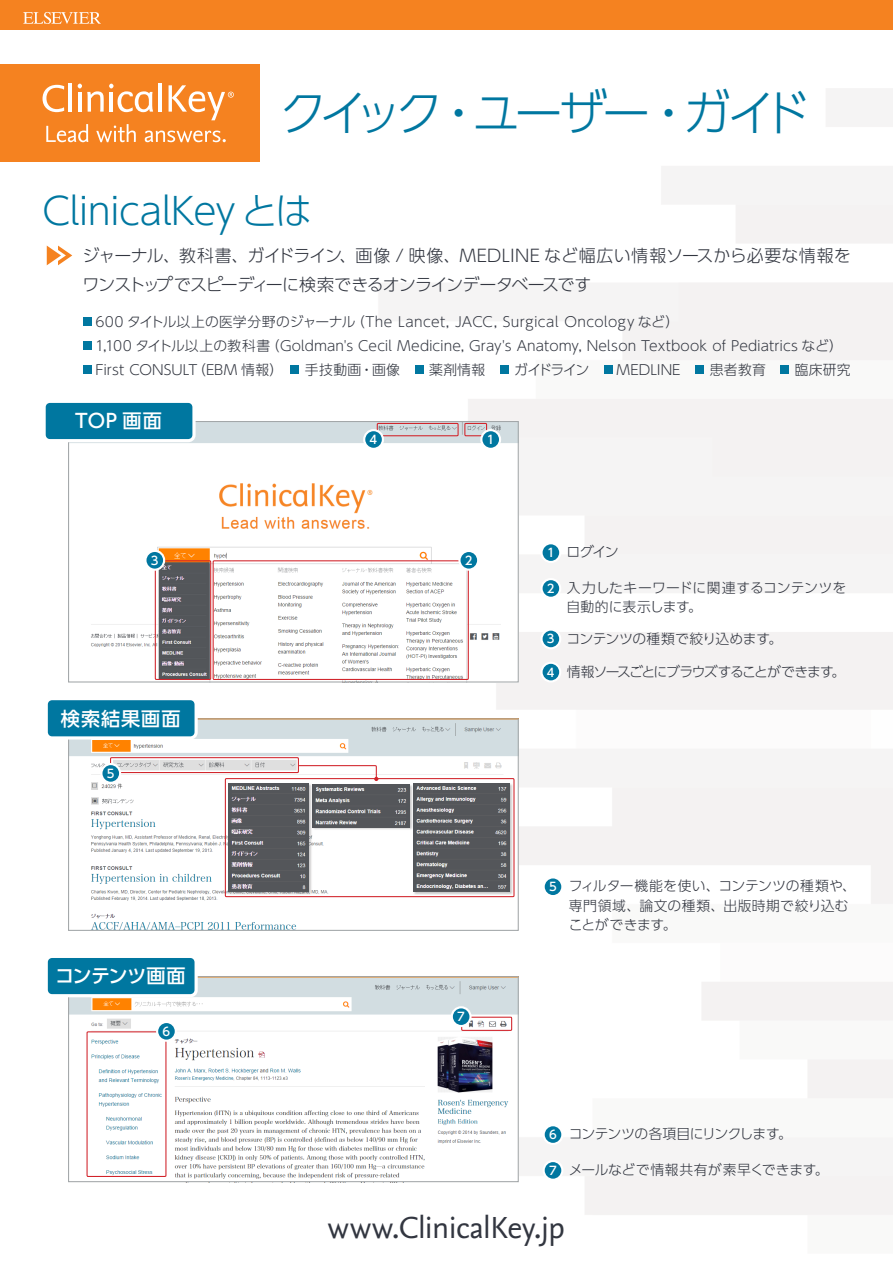
<style>
.page{position:relative;width:893px;height:1263px;background:#fff}
.page>*{position:absolute;margin:0;border:0;box-sizing:border-box;transform-origin:0 0}
.t1{font:300 47.85px "UD Shin Go Pro";letter-spacing:-.125em;color:#0077a0}
.t2{font:300 37.2px "UD Shin Go Pro";letter-spacing:-.02em;color:#0077a0}
.t3{font:31.95px "Nexus Sans Pro";letter-spacing:-.02em;color:#323640}
.t4{font:500 19.2px "UD Shin Go Pro";letter-spacing:.04em;color:#fff}
.t5{font:500 19.2px "UD Shin Go Pro";letter-spacing:-.03em;color:#fff}
.t6{font:300 16.95px/29.7px "UD Shin Go Pro";letter-spacing:-.025em;color:#323640}
.t7{font:300 13.8px/19.2px "UD Shin Go Pro";color:#323640}
.t8{font:300 13.8px/19.2px "UD Shin Go Pro";letter-spacing:.02em;color:#323640}
.t9{font:300 13.8px "UD Shin Go Pro";letter-spacing:-.1em;color:#323640}
.t10{font:300 13.8px "UD Shin Go Pro";letter-spacing:-.04em;color:#323640}
.t11{font:300 13.8px "UD Shin Go Pro";letter-spacing:-.02em;color:#323640}
.t12{font:500 11.7px "UD Shin Go Pro";color:#fff}
</style>
<div class="page">
<img style="left:334px;top:89px;width:559px;height:1126px">
<div style="left:0;top:0;width:893px;height:30px;background:#f58220"></div>
<svg style="left:23px;top:12px;width:78px;height:12px"></svg>
<img style="left:70px;top:423px;width:447px;height:257px">
<div style="left:68px;top:421px;width:451px;height:261px;border:1px solid #a3a7a9"></div>
<div style="left:44px;top:401px;width:150px;height:40px;background:#0077a0;border-radius:6px"></div>
<div style="left:43px;top:400px;width:153px;height:42px;border:3px solid #fff;border-radius:6px"></div>
<div style="left:155px;top:560px;width:56px;height:120px;border:1px solid #d1232a"></div>
<div style="left:213px;top:560px;width:256px;height:120px;border:1px solid #d1232a"></div>
<div style="left:377px;top:423px;width:82px;height:13px;border:1px solid #d1232a"></div>
<div style="left:464px;top:423px;width:23px;height:13px;border:1px solid #d1232a"></div>
<div style="left:459px;top:551px;width:19px;height:19px;background:#0077a0;border-radius:50%"></div>
<div style="left:458px;top:550px;width:21px;height:21px;border:2px solid #fff;border-radius:50%"></div>
<svg style="left:364px;top:430px;width:19px;height:19px"></svg>
<div style="left:363px;top:429px;width:21px;height:21px;border:2px solid #fff;border-radius:50%"></div>
<svg style="left:481px;top:430px;width:19px;height:19px"></svg>
<div style="left:480px;top:429px;width:21px;height:21px;border:2px solid #fff;border-radius:50%"></div>
<svg style="left:541px;top:630px;width:19px;height:18px"></svg>
<div style="left:540px;top:628px;width:21px;height:21px;border:2px solid #fff;border-radius:50%"></div>
<div style="left:541px;top:543px;width:19px;height:19px;background:#0077a0;border-radius:50%"></div>
<div style="left:540px;top:542px;width:21px;height:21px;border:2px solid #fff;border-radius:50%"></div>
<svg style="left:541px;top:579px;width:19px;height:19px"></svg>
<div style="left:540px;top:578px;width:21px;height:21px;border:2px solid #fff;border-radius:50%"></div>
<div style="left:541px;top:663px;width:19px;height:18px;background:#0077a0;border-radius:50%"></div>
<div style="left:540px;top:662px;width:21px;height:20px;border:2px solid #fff;border-radius:50%"></div>
<svg style="left:145px;top:551px;width:19px;height:19px"></svg>
<div style="left:144px;top:550px;width:21px;height:21px;border:2px solid #fff;border-radius:50%"></div>
<div style="left:83px;top:317px;width:8px;height:9px;background:#0077a0"></div>
<div style="left:83px;top:341px;width:8px;height:9px;background:#0077a0"></div>
<div style="left:83px;top:366px;width:8px;height:8px;background:#0077a0"></div>
<div style="left:291px;top:366px;width:8px;height:8px;background:#0077a0"></div>
<div style="left:415px;top:366px;width:8px;height:8px;background:#0077a0"></div>
<div style="left:500px;top:366px;width:9px;height:8px;background:#0077a0"></div>
<div style="left:604px;top:366px;width:8px;height:8px;background:#0077a0"></div>
<div style="left:695px;top:366px;width:9px;height:8px;background:#0077a0"></div>
<div style="left:781px;top:366px;width:8px;height:8px;background:#0077a0"></div>
<svg style="left:47px;top:246px;width:25px;height:19px"></svg>
<img style="left:70px;top:720px;width:447px;height:209px">
<div style="left:68px;top:718px;width:451px;height:213px;border:1px solid #a3a7a9"></div>
<img style="left:70px;top:978px;width:447px;height:202px">
<div style="left:68px;top:976px;width:451px;height:206px;border:1px solid #a3a7a9"></div>
<div style="left:46px;top:699px;width:150px;height:39px;background:#0077a0;border-radius:6px"></div>
<div style="left:45px;top:697px;width:153px;height:42px;border:3px solid #fff;border-radius:6px"></div>
<div style="left:46px;top:956px;width:150px;height:40px;background:#0077a0;border-radius:6px"></div>
<div style="left:45px;top:955px;width:153px;height:42px;border:3px solid #fff;border-radius:6px"></div>
<div style="left:110px;top:757px;width:189px;height:16px;border:1px solid #d1232a"></div>
<div style="left:544px;top:877px;width:18px;height:19px;background:#0077a0;border-radius:50%"></div>
<div style="left:543px;top:876px;width:20px;height:21px;border:2px solid #fff;border-radius:50%"></div>
<div style="left:544px;top:1161px;width:18px;height:19px;background:#0077a0;border-radius:50%"></div>
<div style="left:543px;top:1160px;width:20px;height:21px;border:2px solid #fff;border-radius:50%"></div>
<div style="left:544px;top:1125px;width:18px;height:19px;background:#0077a0;border-radius:50%"></div>
<div style="left:543px;top:1124px;width:20px;height:21px;border:2px solid #fff;border-radius:50%"></div>
<svg style="left:101px;top:764px;width:19px;height:19px"></svg>
<div style="left:100px;top:763px;width:21px;height:21px;border:2px solid #fff;border-radius:50%"></div>
<div style="left:312px;top:784px;width:101px;height:47px;background:#231f20;opacity:.25"></div>
<img style="left:313px;top:784px;width:96px;height:43px">
<div style="left:413px;top:783px;width:100px;height:112px;background:#231f20;opacity:.25"></div>
<img style="left:413px;top:784px;width:97px;height:108px">
<div style="left:228px;top:783px;width:84px;height:112px;background:#231f20;opacity:.25"></div>
<img style="left:229px;top:784px;width:80px;height:107px">
<svg style="left:298px;top:764px;width:80px;height:17px"></svg>
<div style="left:461px;top:1017px;width:51px;height:14px;border:1px solid #d1232a"></div>
<div style="left:87px;top:1031px;width:79px;height:146px;border:1px solid #d1232a"></div>
<div style="left:452px;top:1007px;width:18px;height:19px;background:#0077a0;border-radius:50%"></div>
<div style="left:451px;top:1006px;width:21px;height:21px;border:2px solid #fff;border-radius:50%"></div>
<svg style="left:157px;top:1022px;width:19px;height:19px"></svg>
<div style="left:156px;top:1021px;width:21px;height:21px;border:2px solid #fff;border-radius:50%"></div>
<div style="left:0;top:64px;width:259px;height:98px;background:#f58220"></div>
<hr style="left:69px;top:83px;width:3px;height:29px;background:#fff">
<hr style="left:158px;top:83px;width:4px;height:29px;background:#fff">
<svg style="left:43px;top:84px;width:191px;height:58px"></svg>
<div style="left:225px;top:778px;width:289px;height:119px;border:1px solid #d1232a"></div>
<p class="t1" style="left:280px;top:74px;width:532px">クイック・ユーザー・ガイド</p>
<p class="t2" style="left:43px;top:181px;width:271px">ClinicalKey とは</p>
<p class="t6" style="left:82px;top:240px;width:770px">ジャーナル、教科書、ガイドライン、画像 / 映像、MEDLINE など幅広い情報ソースから必要な情報をワンストップでスピーディーに検索できるオンラインデータベースです</p>
<p class="t8" style="left:95px;top:311px;width:585px">600 タイトル以上の医学分野のジャーナル（The Lancet, JACC, Surgical Oncology など）</p>
<p class="t7" style="left:95px;top:336px;width:749px">1,100 タイトル以上の教科書（Goldman's Cecil Medicine, Gray's Anatomy, Nelson Textbook of Pediatrics など）</p>
<p class="t7" style="left:95px;top:360px;width:757px">First CONSULT（EBM 情報）　 手技動画・画像　 薬剤情報　 ガイドライン　 MEDLINE　 患者教育　 臨床研究</p>
<p class="t4" style="left:75px;top:405px;width:88px">TOP 画面</p>
<p class="t12" style="left:151px;top:551px;width:9px">3</p>
<p class="t4" style="left:61px;top:703px;width:121px">検索結果画面</p>
<p class="t12" style="left:107px;top:764px;width:9px">5</p>
<p class="t5" style="left:55px;top:960px;width:132px">コンテンツ画面</p>
<p class="t12" style="left:163px;top:1022px;width:9px">6</p>
<p class="t12" style="left:370px;top:430px;width:9px">4</p>
<p class="t12" style="left:487px;top:430px;width:9px">1</p>
<p class="t12" style="left:465px;top:551px;width:9px">2</p>
<p class="t12" style="left:547px;top:543px;width:9px">1</p>
<p class="t12" style="left:547px;top:579px;width:9px">2</p>
<p class="t7" style="left:567px;top:542px;width:54px">ログイン</p>
<p class="t7" style="left:567px;top:578px;width:281px">入力したキーワードに関連するコンテンツを自動的に表示します。</p>
<p class="t12" style="left:547px;top:629px;width:9px">3</p>
<p class="t11" style="left:567px;top:627px;width:217px">コンテンツの種類で絞り込めます。</p>
<p class="t12" style="left:547px;top:663px;width:9px">4</p>
<p class="t9" style="left:567px;top:660px;width:280px">情報ソースごとにブラウズすることができます。</p>
<p class="t12" style="left:457px;top:1007px;width:9px">7</p>
<p class="t12" style="left:549px;top:877px;width:9px">5</p>
<p class="t8" style="left:569px;top:876px;width:289px">フィルター機能を使い、コンテンツの種類や、専門領域、論文の種類、出版時期で絞り込むことができます。</p>
<p class="t12" style="left:549px;top:1125px;width:9px">6</p>
<p class="t12" style="left:549px;top:1161px;width:9px">7</p>
<p class="t10" style="left:569px;top:1123px;width:225px">コンテンツの各項目にリンクします。</p>
<p class="t7" style="left:569px;top:1160px;width:261px">メールなどで情報共有が素早くできます。</p>
<p class="t3" style="left:328px;top:1204px;width:238px">www.ClinicalKey.jp</p>
</div>
